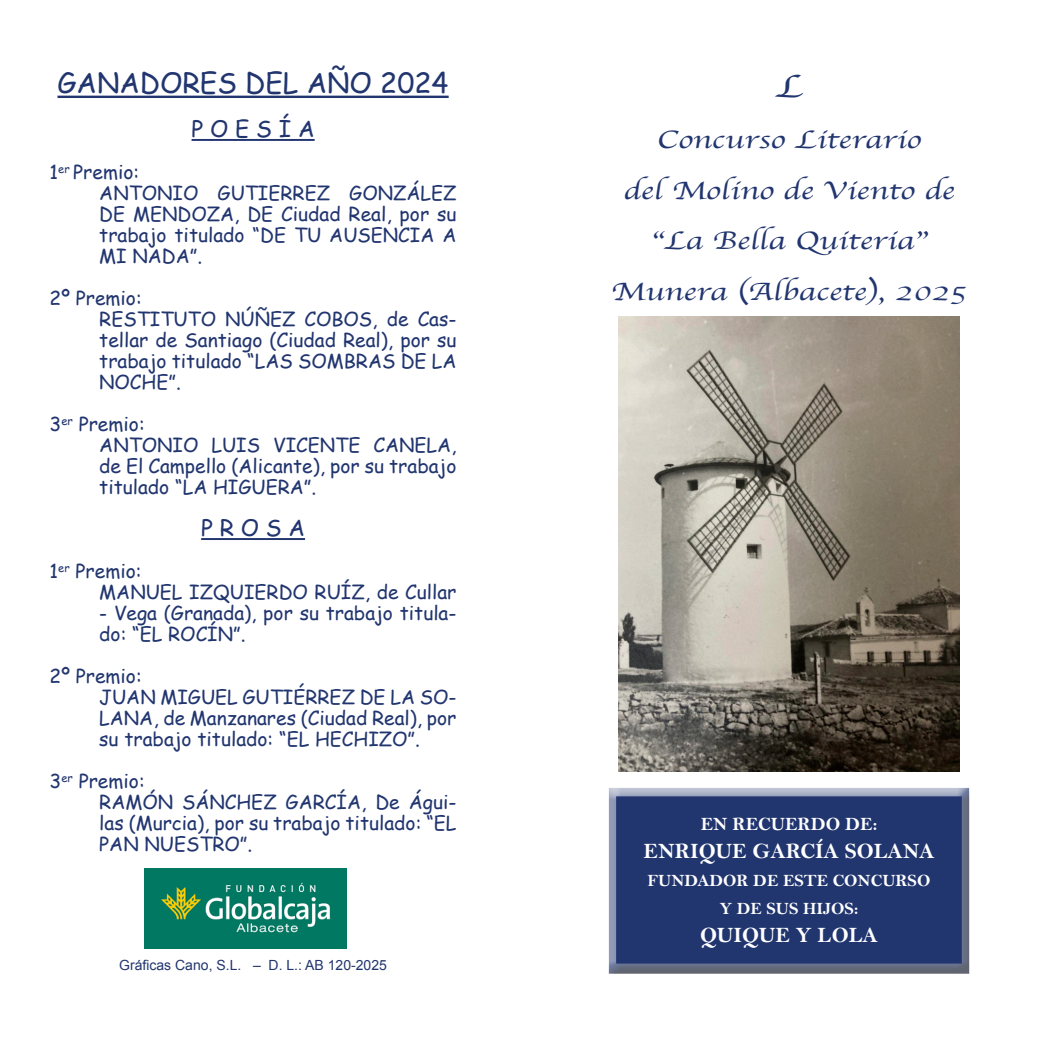
<style>
.page{position:relative;width:1042px;height:1042px;background:#fff}
.page>*{position:absolute;margin:0;border:0;box-sizing:border-box;transform-origin:0 0}
.t1{font:33.25px "Apple Chancery";color:#21356f;scale:1.3 1}
.t2{font:28px "Comic Sans MS";color:#21356f}
.t3{font:26.25px "Apple Chancery";color:#21356f;scale:1.3 1}
.t4{font:22.75px "Comic Sans MS";color:#21356f}
.t5{font:22.05px "Bell MT Bold";color:#fff}
.t6{font:19.25px/21px "Comic Sans MS";color:#21356f;text-align:justify}
.t7{font:18.9px "Bell MT Bold";color:#fff}
.t8{font:17.32px "Bell MT Bold";color:#fff}
.t9{font:14px "Arial";color:#21356f}
</style>
<div class="page">
<hr style="left:192px;top:139px;width:123px;height:2px;background:#21356f">
<hr style="left:201px;top:538px;width:104px;height:2px;background:#21356f">
<div style="left:607px;top:788px;width:364px;height:186px;background:#231f20;opacity:.75"></div>
<div style="left:617px;top:797px;width:344px;height:165px;background:#21356f"></div>
<div style="left:616px;top:796px;width:346px;height:167px;border:2px solid #21356f"></div>
<hr style="left:57px;top:96px;width:392px;height:2px;background:#21356f">
<img style="left:618px;top:317px;width:341px;height:455px">
<img style="left:144px;top:868px;width:202px;height:81px">
<p class="t2" style="left:57px;top:62px;width:393px">GANADORES DEL AÑO 2024</p>
<p class="t4" style="left:192px;top:112px;width:125px">P O E S Í A</p>
<p class="t6" style="left:50px;top:161px;width:91px">1<sup>er</sup> Premio:</p>
<p class="t6" style="left:99px;top:182px;width:359px">ANTONIO GUTIERREZ GONZÁLEZ DE MENDOZA, DE Ciudad Real, por su trabajo titulado “DE TU AUSENCIA A MI NADA”.</p>
<p class="t6" style="left:50px;top:287px;width:94px">2º Premio:</p>
<p class="t6" style="left:99px;top:308px;width:359px">RESTITUTO NÚÑEZ COBOS, de Cas&shy;tellar de Santiago (Ciudad Real), por su trabajo titulado “LAS SOMBRAS DE LA NOCHE”.</p>
<p class="t6" style="left:50px;top:413px;width:97px">3<sup>er</sup> Premio:</p>
<p class="t6" style="left:99px;top:434px;width:359px">ANTONIO LUIS VICENTE CANELA, de El Campello (Alicante), por su trabajo titulado “LA HIGUERA”.</p>
<p class="t4" style="left:201px;top:511px;width:105px">P R O S A</p>
<p class="t6" style="left:50px;top:560px;width:94px">1<sup>er</sup> Premio:</p>
<p class="t6" style="left:99px;top:581px;width:359px">MANUEL IZQUIERDO RUÍZ, de Cullar</p>
<p class="t6" style="left:99px;top:602px;width:359px">- Vega (Granada), por su trabajo titula&shy;do: “EL ROCÍN”.</p>
<p class="t6" style="left:50px;top:665px;width:94px">2º Premio:</p>
<p class="t6" style="left:99px;top:686px;width:359px">JUAN MIGUEL GUTIÉRREZ DE LA SO-LANA, de Manzanares (Ciudad Real), por su trabajo titulado: “EL HECHIZO”.</p>
<p class="t6" style="left:50px;top:770px;width:97px">3<sup>er</sup> Premio:</p>
<p class="t6" style="left:99px;top:791px;width:359px">RAMÓN SÁNCHEZ GARCÍA, De Águi&shy;las (Murcia), por su trabajo titulado: “EL PAN NUESTRO”.</p>
<p class="t9" style="left:119px;top:956px;width:269px">Gráficas Cano, S.L. – D. L.: AB 120-2025</p>
<p class="t1" style="left:775px;top:60px;width:23px">L</p>
<p class="t3" style="left:657px;top:118px;width:205px">Concurso Literario</p>
<p class="t3" style="left:623px;top:169px;width:256px">del Molino de Viento de</p>
<p class="t3" style="left:651px;top:220px;width:214px">“La Bella Quiteria”</p>
<p class="t3" style="left:611px;top:271px;width:275px">Munera (Albacete), 2025</p>
<p class="t7" style="left:701px;top:812px;width:178px">EN RECUERDO DE:</p>
<p class="t5" style="left:643px;top:837px;width:292px">ENRIQUE GARCÍA SOLANA</p>
<p class="t8" style="left:647px;top:870px;width:284px">FUNDADOR DE ESTE CONCURSO</p>
<p class="t8" style="left:720px;top:898px;width:140px">Y DE SUS HIJOS:</p>
<p class="t5" style="left:700px;top:921px;width:179px">QUIQUE Y LOLA</p>
</div>
